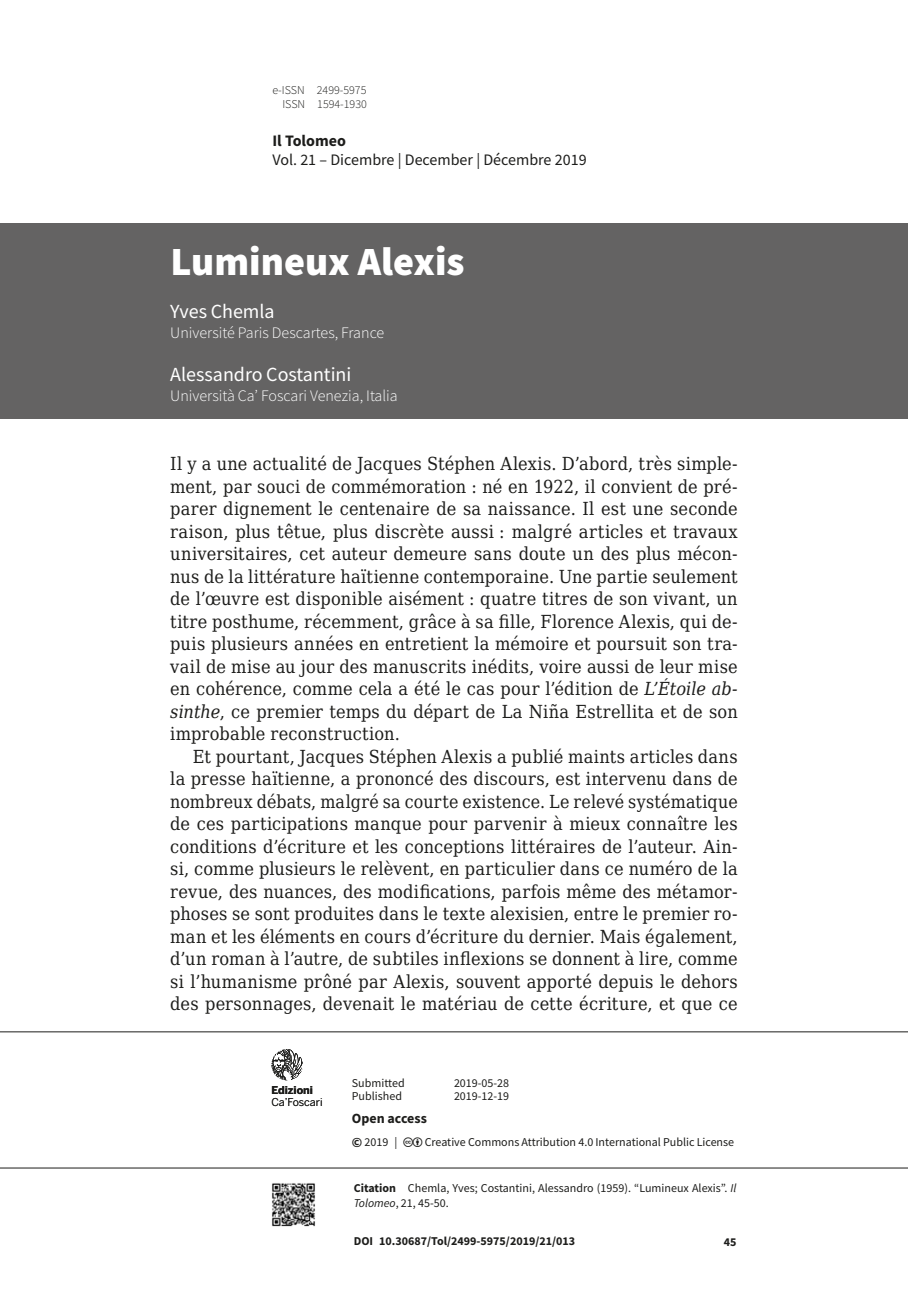
<style>
.page{position:relative;width:908px;height:1304px;background:#fff}
.page>*{position:absolute;margin:0;border:0;box-sizing:border-box;transform-origin:0 0}
.t1{font:900 40px "Source Sans Pro";color:#fff}
.t2{font:20px "Source Sans Pro";color:#fff}
.t3{font:18px/22.4px "DejaVu Serif Condensed";letter-spacing:.01em;color:#1d1d1b;text-align:justify}
.t4{font:300 16px "Source Sans Pro";color:#fff}
.t5{font:16px "Source Sans Pro";color:#1d1d1b}
.t6{font:700 16px "Source Sans Pro";color:#1d1d1b}
.t7{font:700 14px "Source Sans Pro";color:#1d1d1b}
.t8{font:12px/15px "Source Sans Pro";color:#1d1d1b}
.t9{font:700 12px "Source Sans Pro";color:#1d1d1b}
.t10{font:300 12px/14.2px "Source Sans Pro";color:#1d1d1b;text-align:right}
.t11{font:10.8px "Benton Sans";letter-spacing:-.01em;color:#1d1d1b}
.t12{font:700 10.8px "Benton Sans";color:#1d1d1b}
.s1{font-style:italic}
.s2{font-weight:700;font-size:14px}
.s3{font-weight:700}
</style>
<div class="page">
<hr style="left:0;top:1031px;width:907px;height:1px;background:#1d1d1b">
<img style="left:272px;top:1183px;width:43px;height:44px">
<svg style="left:271px;top:1049px;width:32px;height:31px"></svg>
<hr style="left:0;top:1168px;width:907px;height:1px;background:#1d1d1b">
<div style="left:0;top:223px;width:907px;height:195px;background:#646363"></div>
<p class="t10" style="left:272px;top:83px;width:96px">e-ISSN 2499-5975<br>ISSN 1594-1930</p>
<p class="t6" style="left:272px;top:130px;width:75px">Il Tolomeo</p>
<p class="t5" style="left:272px;top:150px;width:315px">Vol. 21 – Dicembre | December | Décembre 2019</p>
<h1 class="t1" style="left:170px;top:234px;width:295px">Lumineux Alexis</h1>
<p class="t2" style="left:170px;top:299px;width:106px">Yves Chemla</p>
<p class="t4" style="left:170px;top:323px;width:215px">Université Paris Descartes, France</p>
<p class="t2" style="left:170px;top:361px;width:183px">Alessandro Costantini</p>
<p class="t4" style="left:170px;top:385px;width:229px">Università Ca’ Foscari Venezia, Italia</p>
<p class="t3" style="left:170px;top:452px;width:568px">Il y a une actualité de Jacques Stéphen Alexis. D’abord, très simple&shy;ment, par souci de commémoration : né en 1922, il convient de pré&shy;parer dignement le centenaire de sa naissance. Il est une seconde raison, plus têtue, plus discrète aussi : malgré articles et travaux universitaires, cet auteur demeure sans doute un des plus mécon&shy;nus de la littérature haïtienne contemporaine. Une partie seulement de l’œuvre est disponible aisément : quatre titres de son vivant, un titre posthume, récemment, grâce à sa fille, Florence Alexis, qui de&shy;puis plusieurs années en entretient la mémoire et poursuit son tra&shy;vail de mise au jour des manuscrits inédits, voire aussi de leur mise en cohérence, comme cela a été le cas pour l’édition de <span class="s1">L’Étoile ab&shy;sinthe</span>, ce premier temps du départ de La Niña Estrellita et de son improbable reconstruction.</p>
<p class="t3" style="left:170px;top:745px;width:568px;text-indent:23px">Et pourtant, Jacques Stéphen Alexis a publié maints articles dans la presse haïtienne, a prononcé des discours, est intervenu dans de nombreux débats, malgré sa courte existence. Le relevé systématique de ces participations manque pour parvenir à mieux connaître les conditions d’écriture et les conceptions littéraires de l’auteur. Ain&shy;si, comme plusieurs le relèvent, en particulier dans ce numéro de la revue, des nuances, des modifications, parfois même des métamor&shy;phoses se sont produites dans le texte alexisien, entre le premier ro&shy;man et les éléments en cours d’écriture du dernier. Mais également, d’un roman à l’autre, de subtiles inflexions se donnent à lire, comme si l’humanisme prôné par Alexis, souvent apporté depuis le dehors des personnages, devenait le matériau de cette écriture, et que ce</p>
<p class="t12" style="left:271px;top:1084px;width:43px">Edizioni</p>
<p class="t11" style="left:271px;top:1095px;width:53px">Ca’Foscari</p>
<p class="t8" style="left:351px;top:1076px;width:54px">Submitted</p>
<p class="t8" style="left:454px;top:1076px;width:57px">2019-05-28</p>
<p class="t8" style="left:351px;top:1088px;width:52px">Published</p>
<p class="t8" style="left:454px;top:1088px;width:57px">2019-12-19</p>
<p class="t7" style="left:351px;top:1109px;width:76px">Open access</p>
<p class="t8" style="left:351px;top:1134px;width:47px"><span class="s2">©</span> 2019 |</p>
<p class="t8" style="left:424px;top:1134px;width:311px">Creative Commons Attribution 4.0 International Public License</p>
<p class="t8" style="left:353px;top:1181px;width:384px"><span class="s3">Citation</span> Chemla, Yves; Costantini, Alessandro (1959). “Lumineux Alexis”. <span class="s1">Il<br>Tolomeo</span>, 21, 45-50.</p>
<p class="t9" style="left:353px;top:1233px;width:223px">DOI 10.30687/Tol/2499-5975/2019/21/013</p>
<p class="t9" style="left:723px;top:1234px;width:14px">45</p>
</div>
